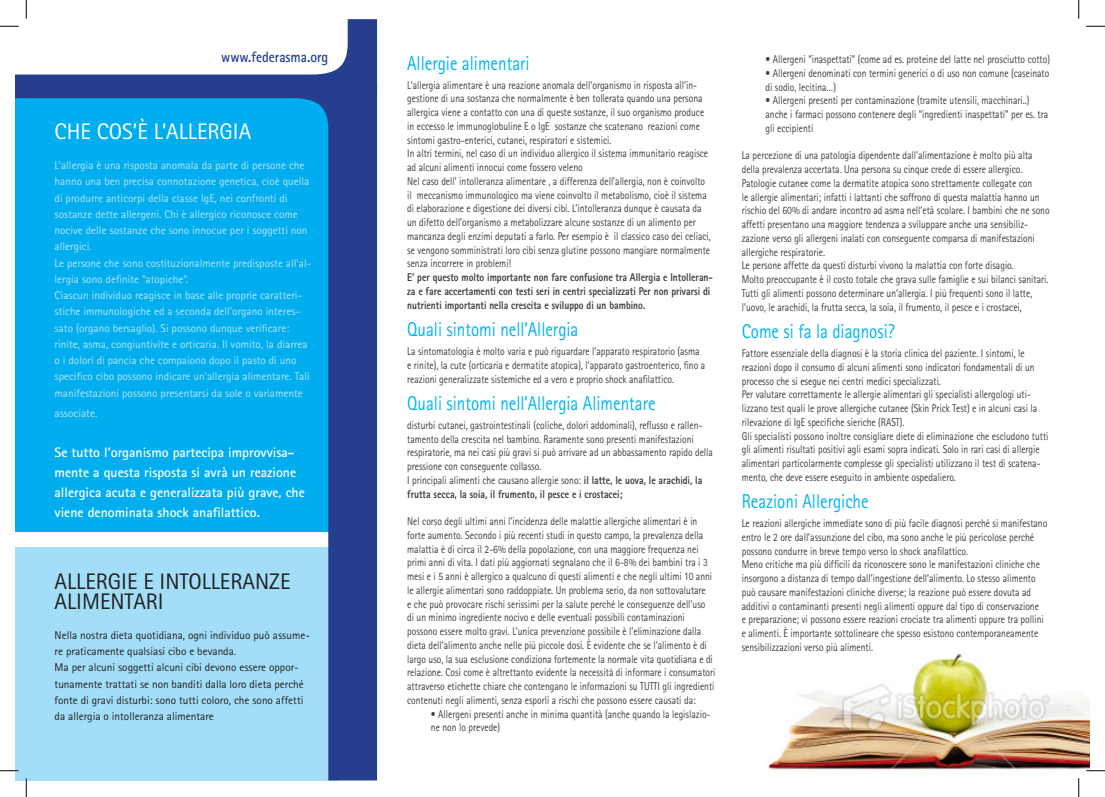
<style>
.page{position:relative;width:1105px;height:797px;background:#fff}
.page>*{position:absolute;margin:0;border:0;box-sizing:border-box;transform-origin:0 0}
.t1{font:22.5px/20px "Rotis Sans Serif";color:#231f20}
.t2{font:22.5px "Rotis Sans Serif";color:#fff}
.t3{font:20px "Rotis Sans Serif";color:#00b4ef;scale:.85 1}
.t4{font:700 15px "Rotis Sans Serif";color:#253f8e;scale:.9 1}
.t5{font:700 13.75px/20px "Rotis Sans Serif";color:#fff}
.t6{font:11.25px/13.8px "Rotis Sans Serif";color:#3e3e3f;scale:.85 1}
.t7{font:11.25px/16.2px "Rotis Sans Serif";color:#b6e4f9}
.t8{font:11.25px/16.2px "Rotis Sans Serif";color:#231f20}
.t9{font:800 11.25px/13.8px "Rotis Sans Serif";color:#3e3e3f;scale:.85 1}
.s1{font-weight:800}
</style>
<div class="page">
<img style="left:768px;top:654px;width:321px;height:127px">
<svg style="left:16px;top:89px;width:361px;height:691px;background:#39ade3"></svg>
<svg style="left:1086px;top:25px;width:19px;height:2px"></svg>
<svg style="left:0;top:770px;width:19px;height:1px"></svg>
<svg style="left:1086px;top:770px;width:19px;height:1px"></svg>
<svg style="left:0;top:0;width:377px;height:89px"></svg>
<svg style="left:25px;top:778px;width:2px;height:19px"></svg>
<svg style="left:1078px;top:0;width:1px;height:19px"></svg>
<svg style="left:1078px;top:778px;width:1px;height:19px"></svg>
<h3 class="t4" style="left:221px;top:47px;width:121px">www.federasma.org</h3>
<h1 class="t2" style="left:55px;top:118px;width:198px">CHE COS’È L’ALLERGIA</h1>
<p class="t7" style="left:55px;top:157px;width:258px">L’allergia è una risposta anomala da parte di persone che hanno una ben precisa connotazione genetica, cioè quella di produrre anticorpi della classe IgE, nei confronti di sostanze dette allergeni. Chi è allergico riconosce come nocive delle sostanze che sono innocue per i soggetti non allergici.<br>Le persone che sono costituzionalmente predisposte all’al&shy;lergia sono definite “atopiche”.<br>Ciascun individuo reagisce in base alle proprie caratteri&shy;stiche immunologiche ed a seconda dell’organo interes&shy;sato (organo bersaglio). Si possono dunque verificare: rinite, asma, congiuntivite e orticaria. Il vomito, la diarrea o i dolori di pancia che compaiono dopo il pasto di uno specifico cibo possono indicare un’allergia alimentare. Tali manifestazioni possono presentarsi da sole o variamente</p>
<p class="t7" style="left:55px;top:404px;width:44px">associate.</p>
<p class="t5" style="left:55px;top:442px;width:252px">Se tutto l’organismo partecipa improvvisa&shy;mente a questa risposta si avrà un reazione allergica acuta e generalizzata più grave, che viene denominata shock anafilattico.</p>
<h1 class="t1" style="left:55px;top:571px;width:237px">ALLERGIE E INTOLLERANZE<br>ALIMENTARI</h1>
<p class="t8" style="left:55px;top:626px;width:257px">Nella nostra dieta quotidiana, ogni individuo può assume&shy;re praticamente qualsiasi cibo e bevanda.<br>Ma per alcuni soggetti alcuni cibi devono essere oppor&shy;tunamente trattati se non banditi dalla loro dieta perché fonte di gravi disturbi: sono tutti coloro, che sono affetti da allergia o intolleranza alimentare</p>
<h2 class="t3" style="left:407px;top:51px;width:146px">Allergie alimentari</h2>
<p class="t6" style="left:407px;top:78px;width:359px">L’allergia alimentare è una reazione anomala dell’organismo in risposta all’in&shy;gestione di una sostanza che normalmente è ben tollerata quando una persona allergica viene a contatto con una di queste sostanze, il suo organismo produce in eccesso le immunoglobuline E o IgE sostanze che scatenano reazioni come sintomi gastro-enterici, cutanei, respiratori e sistemici.<br>In altri termini, nel caso di un individuo allergico il sistema immunitario reagisce ad alcuni alimenti innocui come fossero veleno<br>Nel caso dell’ intolleranza alimentare , a differenza dell’allergia, non è coinvolto il meccanismo immunologico ma viene coinvolto il metabolismo, cioè il sistema di elaborazione e digestione dei diversi cibi. L’intolleranza dunque è causata da un difetto dell’organismo a metabolizzare alcune sostanze di un alimento per mancanza degli enzimi deputati a farlo. Per esempio è il classico caso dei celiaci, se vengono somministrati loro cibi senza glutine possono mangiare normalmente senza incorrere in problemi!</p>
<p class="t9" style="left:407px;top:270px;width:361px">E’ per questo molto importante non fare confusione tra Allergia e Intolleran&shy;za e fare accertamenti con testi seri in centri specializzati Per non privarsi di nutrienti importanti nella crescita e sviluppo di un bambino.</p>
<h2 class="t3" style="left:407px;top:318px;width:203px">Quali sintomi nell’Allergia</h2>
<p class="t6" style="left:407px;top:344px;width:352px">La sintomatologia è molto varia e può riguardare l’apparato respiratorio (asma e rinite), la cute (orticaria e dermatite atopica), l’apparato gastroenterico, fino a reazioni generalizzate sistemiche ed a vero e proprio shock anafilattico.</p>
<h2 class="t3" style="left:407px;top:391px;width:294px">Quali sintomi nell’Allergia Alimentare</h2>
<p class="t6" style="left:407px;top:418px;width:361px">disturbi cutanei, gastrointestinali (coliche, dolori addominali), reflusso e rallen&shy;tamento della crescita nel bambino. Raramente sono presenti manifestazioni respiratorie, ma nei casi più gravi si può arrivare ad un abbassamento rapido della pressione con conseguente collasso.<br>I principali alimenti che causano allergie sono: <span class="s1">il latte, le uova, le arachidi, la frutta secca, la soia, il frumento, il pesce e i crostacei;</span></p>
<p class="t6" style="left:407px;top:514px;width:364px">Nel corso degli ultimi anni l’incidenza delle malattie allergiche alimentari è in forte aumento. Secondo i più recenti studi in questo campo, la prevalenza della malattia è di circa il 2-6% della popolazione, con una maggiore frequenza nei primi anni di vita. I dati più aggiornati segnalano che il 6-8% dei bambini tra i 3 mesi e i 5 anni è allergico a qualcuno di questi alimenti e che negli ultimi 10 anni le allergie alimentari sono raddoppiate. Un problema serio, da non sottovalutare<br>e che può provocare rischi serissimi per la salute perché le conseguenze dell’uso<br>di un minimo ingrediente nocivo e delle eventuali possibili contaminazioni possono essere molto gravi. L’unica prevenzione possibile è l’eliminazione dalla dieta dell’alimento anche nelle più piccole dosi. È evidente che se l’alimento è di largo uso, la sua esclusione condiziona fortemente la normale vita quotidiana e di relazione. Così come è altrettanto evidente la necessità di informare i consumatori attraverso etichette chiare che contengano le informazioni su TUTTI gli ingredienti contenuti negli alimenti, senza esporli a rischi che possono essere causati da:</p>
<p class="t6" style="left:431px;top:707px;width:330px">• Allergeni presenti anche in minima quantità (anche quando la legislazio&shy;ne non lo prevede)</p>
<p class="t6" style="left:765px;top:52px;width:336px">• Allergeni “inaspettati” (come ad es. proteine del latte nel prosciutto cotto)</p>
<p class="t6" style="left:765px;top:66px;width:335px">• Allergeni denominati con termini generici o di uso non comune (caseinato di sodio, lecitina…)</p>
<p class="t6" style="left:765px;top:94px;width:334px">• Allergeni presenti per contaminazione (tramite utensili, macchinari..) anche i farmaci possono contenere degli “ingredienti inaspettati” per es. tra gli eccipienti</p>
<p class="t6" style="left:742px;top:149px;width:364px">La percezione di una patologia dipendente dall’alimentazione è molto più alta della prevalenza accertata. Una persona su cinque crede di essere allergico.<br>Patologie cutanee come la dermatite atopica sono strettamente collegate con<br>le allergie alimentari; infatti i lattanti che soffrono di questa malattia hanno un rischio del 60% di andare incontro ad asma nell’età scolare. I bambini che ne sono affetti presentano una maggiore tendenza a sviluppare anche una sensibiliz&shy;zazione verso gli allergeni inalati con conseguente comparsa di manifestazioni allergiche respiratorie.<br>Le persone affette da questi disturbi vivono la malattia con forte disagio.<br>Molto preoccupante è il costo totale che grava sulle famiglie e sui bilanci sanitari.<br>Tutti gli alimenti possono determinare un’allergia. I più frequenti sono il latte, l’uovo, le arachidi, la frutta secca, la soia, il frumento, il pesce e i crostacei,</p>
<h2 class="t3" style="left:742px;top:320px;width:181px">Come si fa la diagnosi?</h2>
<p class="t6" style="left:742px;top:346px;width:362px">Fattore essenziale della diagnosi è la storia clinica del paziente. I sintomi, le reazioni dopo il consumo di alcuni alimenti sono indicatori fondamentali di un processo che si esegue nei centri medici specializzati.<br>Per valutare correttamente le allergie alimentari gli specialisti allergologi uti&shy;lizzano test quali le prove allergiche cutanee (Skin Prick Test) e in alcuni casi la rilevazione di IgE specifiche sieriche (RAST).<br>Gli specialisti possono inoltre consigliare diete di eliminazione che escludono tutti gli alimenti risultati positivi agli esami sopra indicati. Solo in rari casi di allergie alimentari particolarmente complesse gli specialisti utilizzano il test di scatena&shy;mento, che deve essere eseguito in ambiente ospedaliero.</p>
<h2 class="t3" style="left:742px;top:490px;width:151px">Reazioni Allergiche</h2>
<p class="t6" style="left:742px;top:516px;width:361px">Le reazioni allergiche immediate sono di più facile diagnosi perché si manifestano entro le 2 ore dall’assunzione del cibo, ma sono anche le più pericolose perché possono condurre in breve tempo verso lo shock anafilattico.<br>Meno critiche ma più difficili da riconoscere sono le manifestazioni cliniche che insorgono a distanza di tempo dall’ingestione dell’alimento. Lo stesso alimento può causare manifestazioni cliniche diverse; la reazione può essere dovuta ad additivi o contaminanti presenti negli alimenti oppure dal tipo di conservazione<br>e preparazione; vi possono essere reazioni crociate tra alimenti oppure tra pollini e alimenti. È importante sottolineare che spesso esistono contemporaneamente sensibilizzazioni verso più alimenti.</p>
</div>
